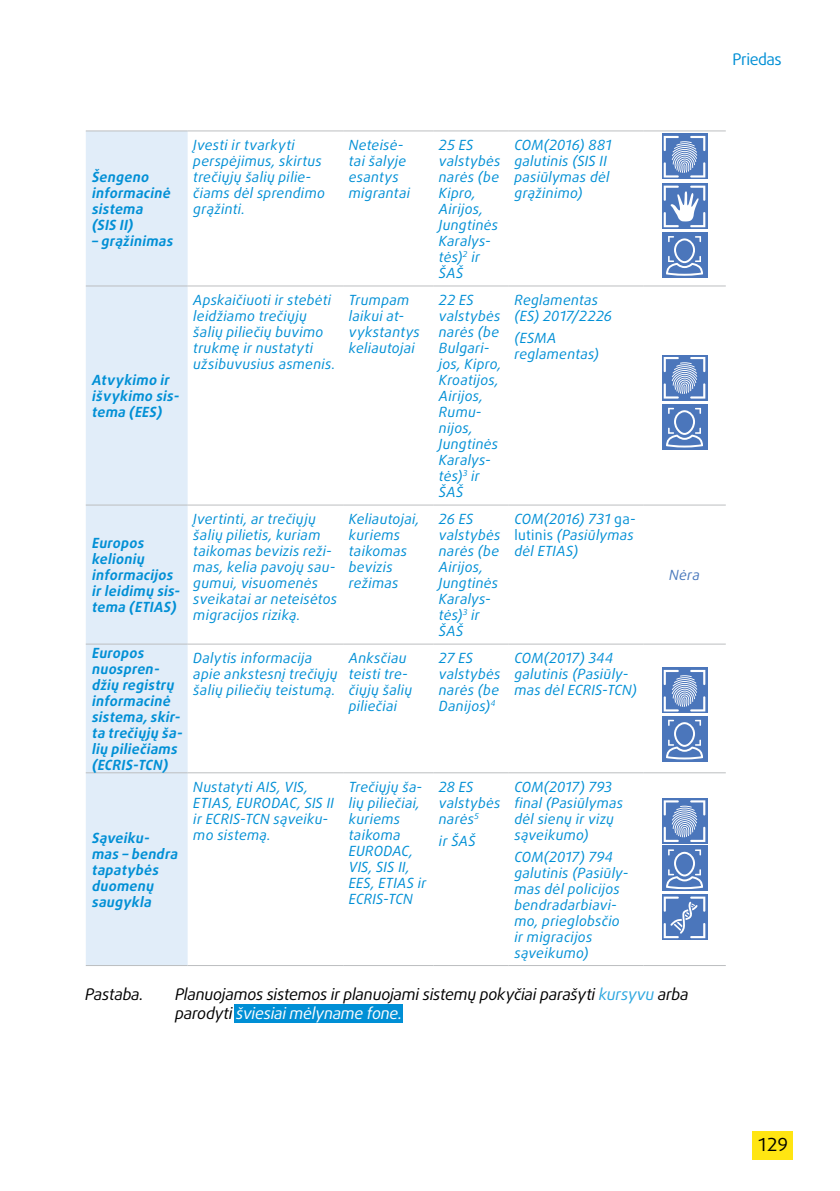
<style>
.page{position:relative;width:840px;height:1191px;background:#fff}
.page>*{position:absolute;margin:0;border:0;box-sizing:border-box;transform-origin:0 0}
.t1{font:18px "Daxline Pro";color:#000}
.figure_note_source{font:italic 16px/19.2px "Daxline Pro";letter-spacing:-.015em;color:#000}
.t2{font:16px "Daxline Pro";letter-spacing:-.03em;color:#008fd5}
.table_left{font:italic 14px/16px "Daxline Pro";letter-spacing:.02em;color:#008fd5}
.table_left-2{font:italic 700 14px/16px "Daxline Pro";color:#008fd5}
.table_left-3{font:italic 14px "Daxline Pro";color:#4978bc}
.s1{font-style:normal}
.s2{color:#2ea7df}
.s3{color:#fff}
</style>
<div class="page">
<div style="left:752px;top:1131px;width:40px;height:28px;background:#ffe512"></div>
<div style="left:86px;top:131px;width:101px;height:834px;background:#e1edf9"></div>
<hr style="left:86px;top:130px;width:101px;height:1px;background:#bcbec0">
<hr style="left:187px;top:130px;width:156px;height:1px;background:#bcbec0">
<hr style="left:343px;top:130px;width:90px;height:1px;background:#bcbec0">
<hr style="left:433px;top:130px;width:75px;height:1px;background:#bcbec0">
<hr style="left:508px;top:130px;width:135px;height:1px;background:#bcbec0">
<hr style="left:643px;top:130px;width:82px;height:1px;background:#bcbec0">
<hr style="left:86px;top:285px;width:101px;height:1px;background:#bcbec0">
<hr style="left:187px;top:285px;width:156px;height:1px;background:#bcbec0">
<hr style="left:343px;top:285px;width:90px;height:1px;background:#bcbec0">
<hr style="left:433px;top:285px;width:75px;height:1px;background:#bcbec0">
<hr style="left:508px;top:285px;width:135px;height:1px;background:#bcbec0">
<hr style="left:643px;top:285px;width:82px;height:1px;background:#bcbec0">
<hr style="left:86px;top:504px;width:101px;height:1px;background:#bcbec0">
<hr style="left:187px;top:504px;width:156px;height:1px;background:#bcbec0">
<hr style="left:343px;top:504px;width:90px;height:1px;background:#bcbec0">
<hr style="left:433px;top:504px;width:75px;height:1px;background:#bcbec0">
<hr style="left:508px;top:504px;width:135px;height:1px;background:#bcbec0">
<hr style="left:643px;top:504px;width:82px;height:1px;background:#bcbec0">
<hr style="left:86px;top:643px;width:101px;height:1px;background:#bcbec0">
<hr style="left:187px;top:643px;width:156px;height:1px;background:#bcbec0">
<hr style="left:343px;top:643px;width:90px;height:1px;background:#bcbec0">
<hr style="left:433px;top:643px;width:75px;height:1px;background:#bcbec0">
<hr style="left:508px;top:643px;width:135px;height:1px;background:#bcbec0">
<hr style="left:643px;top:643px;width:82px;height:1px;background:#bcbec0">
<hr style="left:86px;top:772px;width:101px;height:1px;background:#bcbec0">
<hr style="left:187px;top:772px;width:156px;height:1px;background:#bcbec0">
<hr style="left:343px;top:772px;width:90px;height:1px;background:#bcbec0">
<hr style="left:433px;top:772px;width:75px;height:1px;background:#bcbec0">
<hr style="left:508px;top:772px;width:135px;height:1px;background:#bcbec0">
<hr style="left:643px;top:772px;width:82px;height:1px;background:#bcbec0">
<hr style="left:86px;top:965px;width:101px;height:1px;background:#bcbec0">
<hr style="left:187px;top:965px;width:156px;height:1px;background:#bcbec0">
<hr style="left:343px;top:965px;width:90px;height:1px;background:#bcbec0">
<hr style="left:433px;top:965px;width:75px;height:1px;background:#bcbec0">
<hr style="left:508px;top:965px;width:135px;height:1px;background:#bcbec0">
<hr style="left:643px;top:965px;width:82px;height:1px;background:#bcbec0">
<svg style="left:662px;top:134px;width:44px;height:45px"></svg>
<svg style="left:663px;top:136px;width:42px;height:41px;background:#819fcf"></svg>
<svg style="left:662px;top:183px;width:44px;height:46px"></svg>
<svg style="left:663px;top:186px;width:42px;height:41px"></svg>
<div style="left:661px;top:232px;width:45px;height:45px;background:#4b76bb"></div>
<svg style="left:666px;top:236px;width:36px;height:40px"></svg>
<svg style="left:662px;top:355px;width:44px;height:45px"></svg>
<svg style="left:663px;top:357px;width:42px;height:41px;background:#819fcf"></svg>
<div style="left:661px;top:404px;width:45px;height:45px;background:#4b76bb"></div>
<svg style="left:666px;top:408px;width:36px;height:39px"></svg>
<svg style="left:662px;top:668px;width:44px;height:45px"></svg>
<svg style="left:663px;top:670px;width:42px;height:41px;background:#819fcf"></svg>
<div style="left:661px;top:716px;width:45px;height:45px;background:#4b76bb"></div>
<svg style="left:666px;top:720px;width:36px;height:39px"></svg>
<div style="left:661px;top:798px;width:45px;height:45px;background:#4b76bb"></div>
<svg style="left:663px;top:800px;width:42px;height:42px"></svg>
<div style="left:661px;top:845px;width:45px;height:46px;background:#4b76bb"></div>
<svg style="left:666px;top:849px;width:36px;height:40px"></svg>
<div style="left:661px;top:894px;width:45px;height:45px;background:#4b76bb"></div>
<svg style="left:663px;top:896px;width:42px;height:42px"></svg>
<div style="left:235px;top:1004px;width:168px;height:18px;background:#008fd5"></div>
<p class="table_left-2" style="left:91px;top:169px;width:86px">Šengeno informacinė sistema (SIS II) –grąžinimas</p>
<p class="table_left-2" style="left:91px;top:372px;width:92px">Atvykimo ir išvykimo sis&shy;tema (EES)</p>
<p class="table_left-2" style="left:91px;top:535px;width:93px">Europos kelionių informacijos irleidimų sis&shy;tema (ETIAS)</p>
<p class="table_left" style="left:193px;top:137px;width:133px">Įvesti ir tvarkyti perspėjimus, skirtus trečiųjų šalių pilie&shy;čiams dėl sprendimo grąžinti.</p>
<p class="table_left" style="left:348px;top:137px;width:63px">Neteisė&shy;tai šalyje esantys migrantai</p>
<p class="table_left" style="left:438px;top:137px;width:63px">25 ES valstybės narės (be<br>Kipro,<br>Airijos,<br>Jungtinės<br>Karalys&shy;tės)<sup>2</sup> ir<br>ŠAŠ</p>
<p class="table_left" style="left:514px;top:137px;width:99px">COM(2016) 881 galutinis (SIS II pasiūlymas dėl grąžinimo)</p>
<p class="table_left" style="left:193px;top:292px;width:143px">Apskaičiuoti ir stebėti leidžiamo trečiųjų šalių piliečių buvimo trukmę ir nustatyti užsibuvusius asmenis.</p>
<p class="table_left" style="left:348px;top:292px;width:73px">Trumpam laikui at&shy;vykstantys keliautojai</p>
<p class="table_left" style="left:438px;top:292px;width:64px">22 ES valstybės narės (be<br>Bulgari&shy;jos, Kipro,<br>Kroatijos,<br>Airijos,<br>Rumu&shy;nijos,<br>Jungtinės<br>Karalys&shy;tės)<sup>3</sup> ir<br>ŠAŠ</p>
<p class="table_left" style="left:514px;top:292px;width:99px">Reglamentas (ES) 2017/2226</p>
<p class="table_left" style="left:514px;top:330px;width:86px">(ESMA reglamentas)</p>
<p class="table_left" style="left:193px;top:511px;width:145px">Įvertinti, ar trečiųjų šalių pilietis, kuriam taikomas bevizis reži&shy;mas, kelia pavojų sau&shy;gumui, visuomenės sveikatai ar neteisėtos migracijos riziką.</p>
<p class="table_left" style="left:348px;top:511px;width:72px">Keliautojai, kuriems taikomas bevizis režimas</p>
<p class="table_left" style="left:438px;top:511px;width:63px">26 ES valstybės narės (be<br>Airijos,<br>Jungtinės<br>Karalys&shy;tės)<sup>3</sup> ir<br>ŠAŠ</p>
<p class="table_left" style="left:514px;top:511px;width:123px">COM(2016) 731 <span class="s1">ga&shy;lutinis</span> (Pasiūlymas dėl ETIAS)</p>
<p class="table_left-2" style="left:91px;top:645px;width:95px">Europos nuospren&shy;džių registrų informacinė sistema,skir&shy;ta trečiųjų ša&shy;lių piliečiams (ECRIS-TCN)</p>
<p class="table_left" style="left:193px;top:650px;width:145px">Dalytis informacija apie ankstesnį trečiųjų šalių piliečių teistumą.</p>
<p class="table_left" style="left:348px;top:650px;width:65px">Anksčiau teisti tre&shy;čiųjų šalių piliečiai</p>
<p class="table_left" style="left:438px;top:650px;width:63px">27 ES valstybės narės (be<br>Danijos)<sup>4</sup></p>
<p class="table_left" style="left:514px;top:650px;width:124px">COM(2017) 344 galutinis (Pasiūly&shy;mas dėl ECRIS-TCN)</p>
<p class="table_left-2" style="left:91px;top:829px;width:91px">Sąveiku&shy;mas –bendra tapatybės duomenų saugykla</p>
<p class="table_left" style="left:193px;top:779px;width:142px">Nustatyti AIS, VIS,<br>ETIAS, EURODAC, SIS II ir ECRIS-TCN sąveiku&shy;mo sistemą.</p>
<p class="table_left" style="left:348px;top:779px;width:79px">Trečiųjų ša&shy;lių piliečiai, kuriems taikoma<br>EURODAC,<br>VIS, SIS II,<br>EES, ETIAS ir<br>ECRIS-TCN</p>
<p class="table_left" style="left:438px;top:779px;width:63px">28 ES valstybės narės<sup>5</sup></p>
<p class="table_left" style="left:438px;top:832px;width:38px">ir ŠAŠ</p>
<p class="table_left" style="left:514px;top:779px;width:110px">COM(2017) 793 final (Pasiūlymas dėl sienų ir vizų sąveikumo)</p>
<p class="table_left" style="left:514px;top:848px;width:116px">COM(2017) 794 galutinis (Pasiūly&shy;mas dėl policijos bendradarbiavi&shy;mo, prieglobsčio ir migracijos sąveikumo)</p>
<p class="table_left-3" style="left:668px;top:566px;width:32px">Nėra</p>
<p class="figure_note_source" style="left:85px;top:984px;width:60px">Pastaba.</p>
<p class="figure_note_source" style="left:175px;top:984px;width:514px">Planuojamos sistemos ir planuojami sistemų pokyčiai parašyti <span class="s2">kursyvu</span> arba parodyti <span class="s3">šviesiai mėlyname fone.</span></p>
<p class="t2" style="left:732px;top:49px;width:51px">Priedas</p>
<p class="t1" style="left:756px;top:1132px;width:32px">129</p>
</div>
